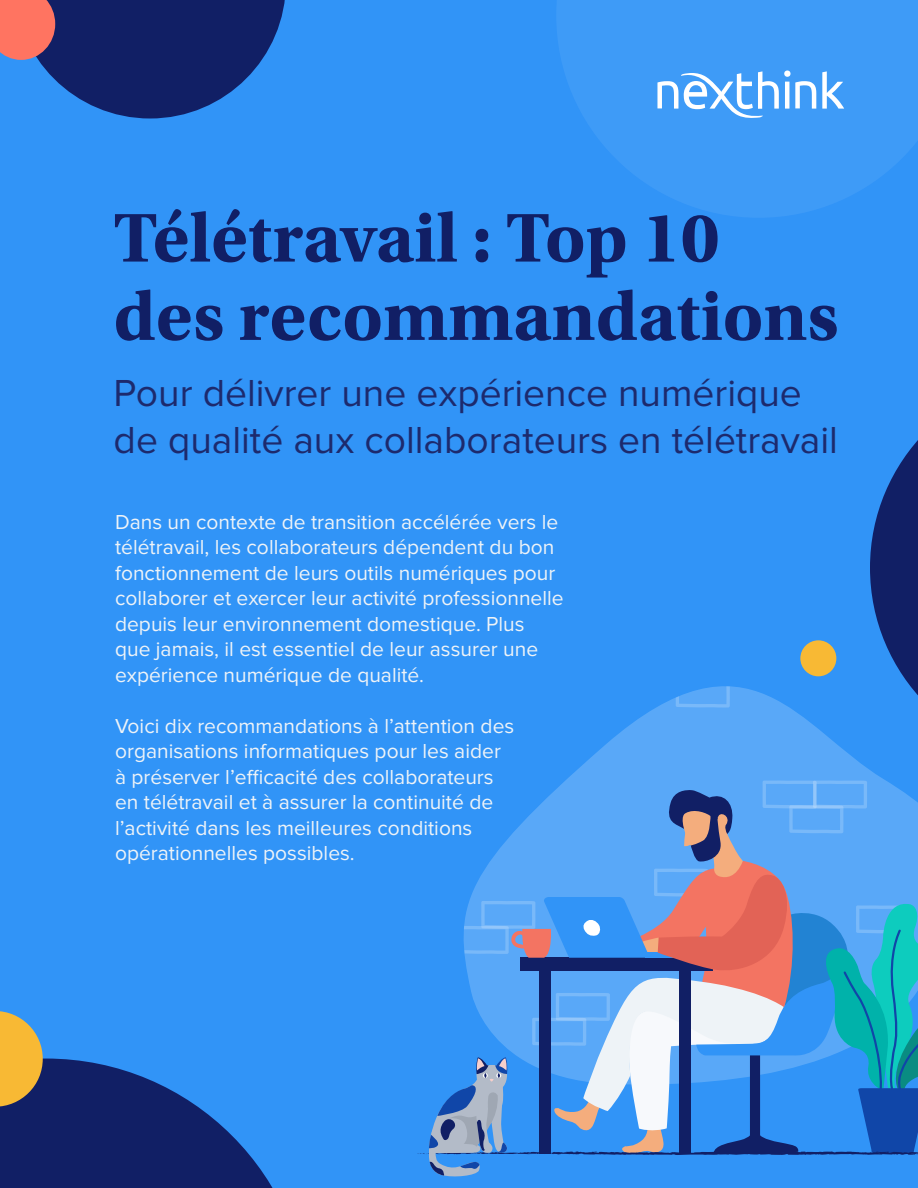
<style>
.page{position:relative;width:918px;height:1188px;background:#3194f7}
.page>*{position:absolute;margin:0;border:0;box-sizing:border-box;transform-origin:0 0}
.t1{font:700 72.6px/78.3px "Utopia Std";color:#111f65}
.t2{font:39px/46.5px "Proxima Nova";color:#1d2a6d}
.t3{font:21px/25.5px "Proxima Nova";color:#eef3f7}
</style>
<div class="page">
<svg style="left:565px;top:686px;width:321px;height:95px;fill:#59a8f8"></svg>
<svg style="left:676px;top:686px;width:54px;height:22px"></svg>
<svg style="left:417px;top:781px;width:501px;height:396px"></svg>
<svg style="left:0;top:1011px;width:273px;height:177px"></svg>
<svg style="left:870px;top:440px;width:48px;height:322px"></svg>
<div style="left:800px;top:640px;width:36px;height:36px;background:#f8b934;border-radius:50%"></div>
<svg style="left:557px;top:0;width:361px;height:217px;fill:#3e9bf7"></svg>
<svg style="left:822px;top:71px;width:22px;height:38px"></svg>
<svg style="left:657px;top:70px;width:159px;height:48px"></svg>
<svg style="left:0;top:0;width:285px;height:118px"></svg>
<h1 class="t1" style="left:114px;top:199px;width:726px">Télétravail : Top 10 des recommandations</h1>
<h2 class="t2" style="left:114px;top:371px;width:726px">Pour délivrer une expérience numérique de qualité aux collaborateurs en télétravail</h2>
<p class="t3" style="left:115px;top:509px;width:450px">Dans un contexte de transition accélérée vers le télétravail, les collaborateurs dépendent du bon fonctionnement de leurs outils numériques pour collaborer et exercer leur activité professionnelle depuis leur environnement domestique. Plus que jamais, il est essentiel de leur assurer une expérience numérique de qualité.</p>
<p class="t3" style="left:115px;top:713px;width:401px">Voici dix recommandations à l’attention des organisations informatiques pour les aider à préserver l’efficacité des collaborateurs en télétravail et à assurer la continuité de l’activité dans les meilleures conditions opérationnelles possibles.</p>
</div>
